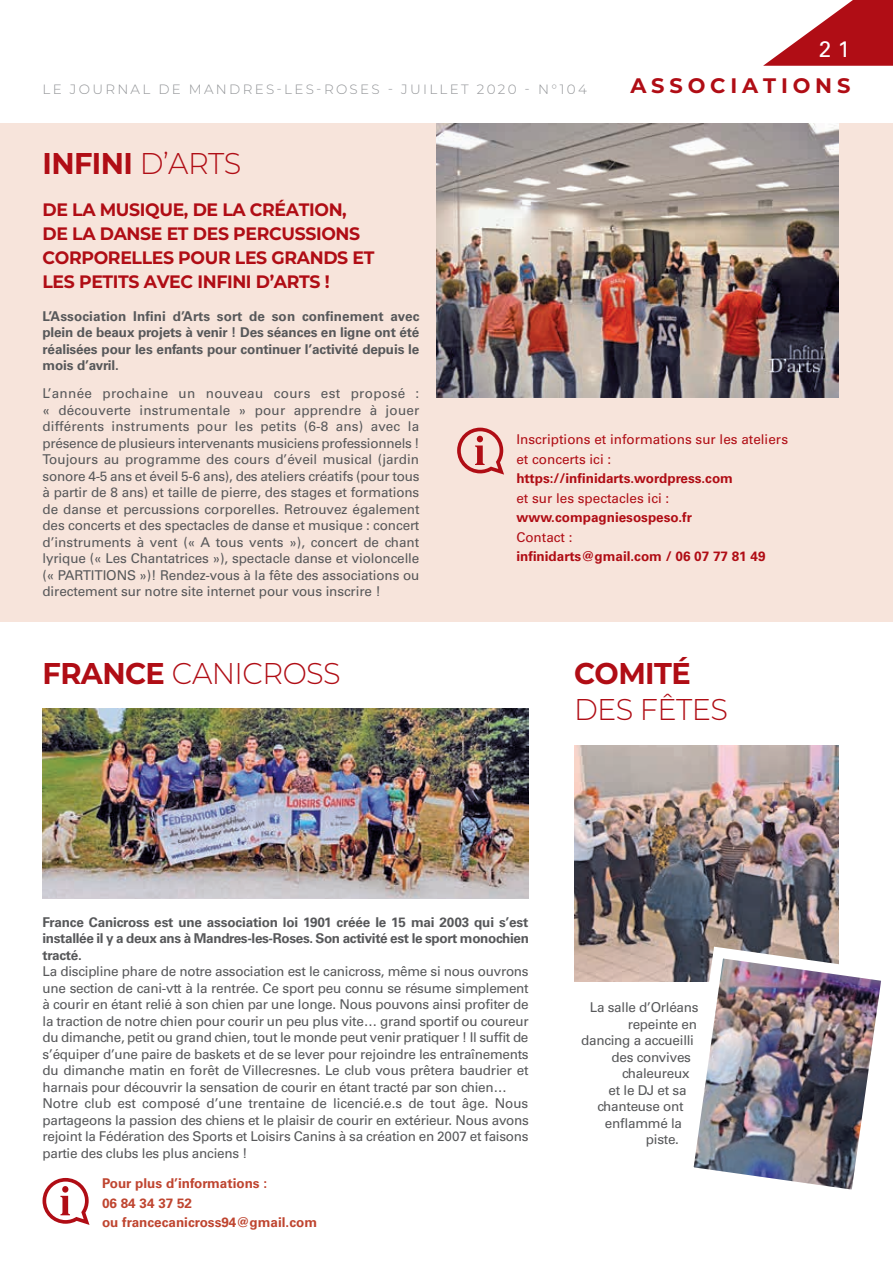
<style>
.page{position:relative;width:893px;height:1263px;background:#fff}
.page>*{position:absolute;margin:0;border:0;box-sizing:border-box;transform-origin:0 0}
.t1{font:300 30px/36px "Montserrat";letter-spacing:-.02em;color:#b00d15;scale:.96 1}
.t2{font:700 30px "Montserrat";letter-spacing:-.02em;color:#b00d15;scale:.96 1}
.t3{font:22.5px "Univers";color:#fff}
.t4{font:700 21px "Montserrat";letter-spacing:.23em;color:#b00d15}
.t5{font:700 18px/24px "Montserrat";letter-spacing:-.02em;color:#b00d15;scale:.96 1}
.texte_1{font:13.5px/16.5px "Univers";letter-spacing:-.02em;color:#57585a;text-align:justify}
.texte_1-2{font:700 13.5px/16.5px "Univers";letter-spacing:-.02em;color:#57585a;text-align:justify}
.texte_1-3{font:700 13.5px "Univers";color:#b00d15}
.texte_1-4{font:13.5px/19.5px "Univers";color:#b00d15}
.texte_1-5{font:700 13.5px "Univers";color:#bf4530}
.texte_2_bold{font:300 13.5px "Montserrat";letter-spacing:.17em;color:#939598}
.s1{font-weight:300}
.s2{font-weight:700}
</style>
<div class="page">
<div style="left:0;top:123px;width:893px;height:498px;background:#f7e4db"></div>
<svg style="left:763px;top:0;width:130px;height:66px"></svg>
<svg style="left:457px;top:428px;width:47px;height:47px"></svg>
<img style="left:436px;top:123px;width:403px;height:275px">
<svg style="left:43px;top:1178px;width:47px;height:47px"></svg>
<img style="left:43px;top:709px;width:486px;height:190px">
<img style="left:574px;top:745px;width:265px;height:236px">
<img style="left:676px;top:941px;width:205px;height:249px">
<p class="texte_2_bold" style="left:43px;top:80px;width:546px">LE JOURNAL DE MANDRES-LES-ROSES - JUILLET 2020 - N°104</p>
<p class="t2" style="left:43px;top:142px;width:209px">INFINI <span class="s1">D’ARTS</span></p>
<p class="t5" style="left:43px;top:197px;width:347px">DE LA MUSIQUE, DE LA CRÉATION,<br>DE LA DANSE ET DES PERCUSSIONS<br>CORPORELLES POUR LES GRANDS ET<br>LES PETITS AVEC INFINI D’ARTS !</p>
<p class="texte_1-2" style="left:43px;top:308px;width:379px">L’Association Infini d’Arts sort de son confinement avec plein de beaux projets à venir ! Des séances en ligne ont été réalisées pour les enfants pour continuer l’activité depuis le mois d’avril.</p>
<p class="t3" style="left:819px;top:36px;width:33px">2 1</p>
<p class="t4" style="left:630px;top:70px;width:222px">ASSOCIATIONS</p>
<p class="texte_1" style="left:43px;top:385px;width:379px">L’année prochaine un nouveau cours est proposé : « découverte instrumentale » pour apprendre à jouer différents instruments pour les petits (6-8 ans) avec la présence de plusieurs intervenants musiciens professionnels !<br>Toujours au programme des cours d’éveil musical (jardin sonore 4-5 ans et éveil 5-6 ans), des ateliers créatifs (pour tous à partir de 8 ans) et taille de pierre, des stages et formations de danse et percussions corporelles. Retrouvez également des concerts et des spectacles de danse et musique : concert d’instruments à vent (« A tous vents »), concert de chant lyrique (« Les Chantatrices »), spectacle danse et violoncelle (« PARTITIONS »)! Rendez-vous à la fête des associations ou directement sur notre site internet pour vous inscrire !</p>
<p class="texte_1-4" style="left:516px;top:430px;width:273px">Inscriptions et informations sur les ateliers et concerts ici :</p>
<p class="texte_1-3" style="left:516px;top:471px;width:218px">https://infinidarts.wordpress.com</p>
<p class="texte_1-4" style="left:516px;top:488px;width:155px">et sur les spectacles ici :</p>
<p class="texte_1-3" style="left:516px;top:510px;width:177px">www.compagniesospeso.fr</p>
<p class="texte_1-4" style="left:516px;top:527px;width:58px">Contact :</p>
<p class="texte_1-3" style="left:516px;top:549px;width:251px">infinidarts@gmail.com / 06 07 77 81 49</p>
<p class="t1" style="left:43px;top:654px;width:312px"><span class="s2">FRANCE</span> CANICROSS</p>
<p class="t1" style="left:574px;top:654px;width:162px"><span class="s2">COMITÉ<br></span>DES FÊTES</p>
<p class="texte_1-2" style="left:43px;top:914px;width:488px">France Canicross est une association loi 1901 créée le 15 mai 2003 qui s’est installée il y a deux ans à Mandres-les-Roses. Son activité est le sport monochien tracté.</p>
<p class="texte_1" style="left:43px;top:963px;width:488px">La discipline phare de notre association est le canicross, même si nous ouvrons une section de cani-vtt à la rentrée. Ce sport peu connu se résume simplement à courir en étant relié à son chien par une longe. Nous pouvons ainsi profiter de la traction de notre chien pour courir un peu plus vite… grand sportif ou coureur du dimanche, petit ou grand chien, tout le monde peut venir pratiquer ! Il suffit de s’équiper d’une paire de baskets et de se lever pour rejoindre les entraînements du dimanche matin en forêt de Villecresnes. Le club vous prêtera baudrier et harnais pour découvrir la sensation de courir en étant tracté par son chien…</p>
<p class="texte_1" style="left:43px;top:1095px;width:488px">Notre club est composé d’une trentaine de licencié.e.s de tout âge. Nous partageons la passion des chiens et le plaisir de courir en extérieur. Nous avons rejoint la Fédération des Sports et Loisirs Canins à sa création en 2007 et faisons partie des clubs les plus anciens !</p>
<p class="texte_1-5" style="left:102px;top:1175px;width:167px">Pour plus d’informations :</p>
<p class="texte_1-5" style="left:102px;top:1195px;width:92px">06 84 34 37 52</p>
<p class="texte_1-5" style="left:102px;top:1214px;width:217px">ou francecanicross94@gmail.com</p>
<p class="texte_1" style="left:590px;top:999px;width:110px">La salle d’Orléans</p>
<p class="texte_1" style="left:628px;top:1016px;width:71px">repeinte en</p>
<p class="texte_1" style="left:581px;top:1032px;width:114px">dancing a accueilli</p>
<p class="texte_1" style="left:611px;top:1049px;width:81px">des convives</p>
<p class="texte_1" style="left:622px;top:1065px;width:69px">chaleureux</p>
<p class="texte_1" style="left:609px;top:1082px;width:79px">et le DJ et sa</p>
<p class="texte_1" style="left:597px;top:1098px;width:88px">chanteuse ont</p>
<p class="texte_1" style="left:605px;top:1115px;width:79px">enflammé la</p>
<p class="texte_1" style="left:646px;top:1131px;width:35px">piste.</p>
</div>
